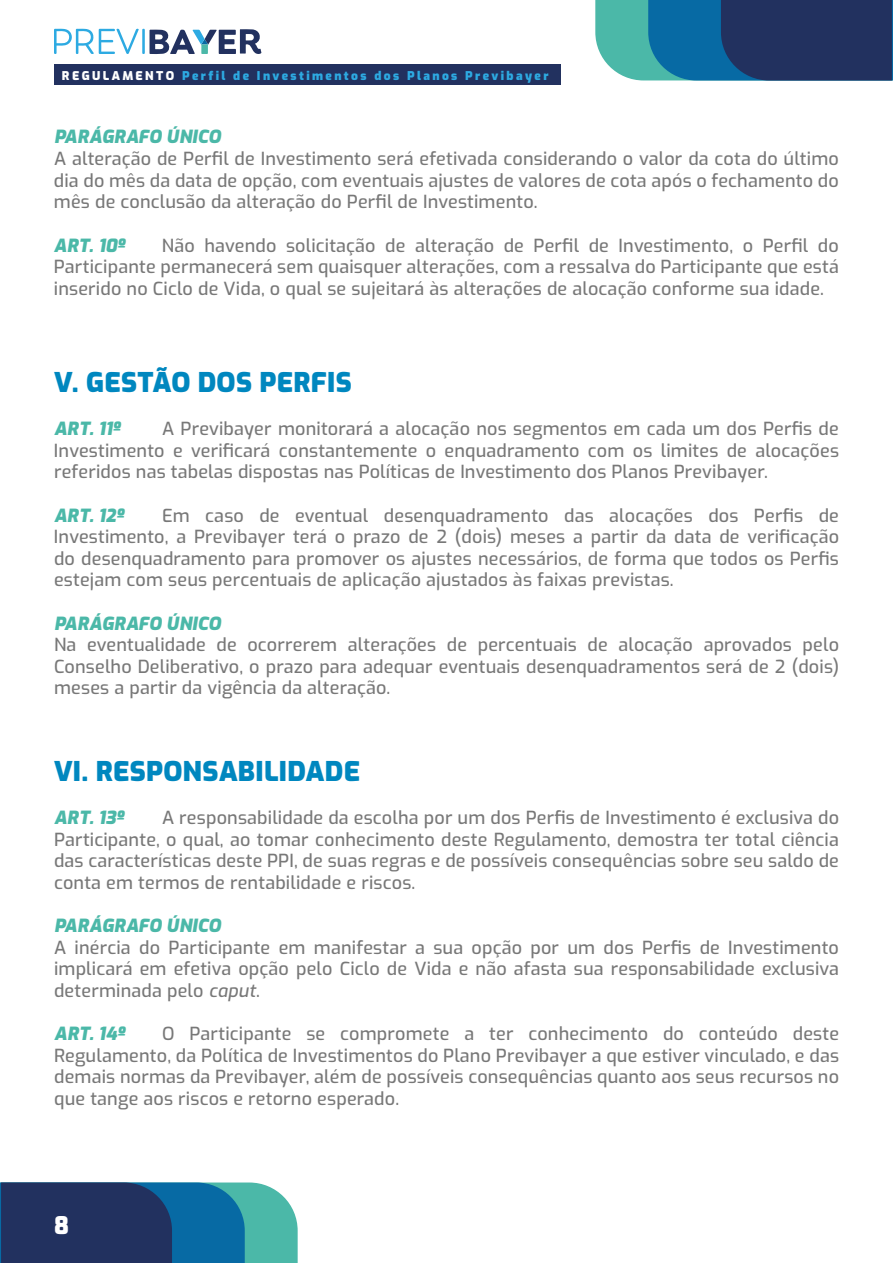
<style>
.page{position:relative;width:893px;height:1263px;background:#fff}
.page>*{position:absolute;margin:0;border:0;box-sizing:border-box;transform-origin:0 0}
.t1{font:900 27px "Exo";letter-spacing:.01em;color:#0087bf}
.t2{font:900 24px "Exo";color:#fff}
.t3{font:500 18px/21.6px "Exo";letter-spacing:.01em;color:#787878;text-align:justify}
.t4{font:italic 900 18px "Exo";letter-spacing:.01em;color:#4bb8a8}
.t5{font:900 12px "Exo";letter-spacing:.2em;color:#2daae2}
.s1{color:#fff}
.s2{font-style:italic}
</style>
<div class="page">
<svg style="left:0;top:1182px;width:298px;height:81px;background:#275c81"></svg>
<svg style="left:54px;top:29px;width:208px;height:25px"></svg>
<div style="left:54px;top:65px;width:506px;height:20px;background:#22315f"></div>
<svg style="left:595px;top:0;width:298px;height:80px;background:#275b80"></svg>
<p class="t5" style="left:62px;top:67px;width:488px"><span class="s1">REGULAMENTO</span> Perfil de Investimentos dos Planos Previbayer</p>
<p class="t4" style="left:54px;top:124px;width:168px">PARÁGRAFO ÚNICO</p>
<p class="t3" style="left:54px;top:147px;width:786px">A alteração de Perfil de Investimento será efetivada considerando o valor da cota do último dia do mês da data de opção, com eventuais ajustes de valores de cota após o fechamento do mês de conclusão da alteração do Perfil de Investimento.</p>
<p class="t4" style="left:54px;top:232px;width:72px">ART. 10º</p>
<p class="t3" style="left:54px;top:233px;width:786px;text-indent:108px">Não havendo solicitação de alteração de Perfil de Investimento, o Perfil do Participante permanecerá sem quaisquer alterações, com a ressalva do Participante que está inserido no Ciclo de Vida, o qual se sujeitará às alterações de alocação conforme sua idade.</p>
<h1 class="t1" style="left:54px;top:363px;width:299px">V. GESTÃO DOS PERFIS</h1>
<p class="t4" style="left:54px;top:415px;width:68px">ART. 11º</p>
<p class="t3" style="left:54px;top:417px;width:786px;text-indent:108px">A Previbayer monitorará a alocação nos segmentos em cada um dos Perfis de Investimento e verificará constantemente o enquadramento com os limites de alocações referidos nas tabelas dispostas nas Políticas de Investimento dos Planos Previbayer.</p>
<p class="t4" style="left:54px;top:502px;width:71px">ART. 12º</p>
<p class="t3" style="left:54px;top:503px;width:787px;text-indent:108px">Em caso de eventual desenquadramento das alocações dos Perfis de Investimento, a Previbayer terá o prazo de 2 (dois) meses a partir da data de verificação do desenquadramento para promover os ajustes necessários, de forma que todos os Perfis estejam com seus percentuais de aplicação ajustados às faixas previstas.</p>
<p class="t4" style="left:54px;top:610px;width:168px">PARÁGRAFO ÚNICO</p>
<p class="t3" style="left:54px;top:633px;width:787px">Na eventualidade de ocorrerem alterações de percentuais de alocação aprovados pelo Conselho Deliberativo, o prazo para adequar eventuais desenquadramentos será de 2 (dois) meses a partir da vigência da alteração.</p>
<h1 class="t1" style="left:54px;top:751px;width:307px">VI. RESPONSABILIDADE</h1>
<p class="t4" style="left:54px;top:804px;width:71px">ART. 13º</p>
<p class="t3" style="left:54px;top:806px;width:786px;text-indent:108px">A responsabilidade da escolha por um dos Perfis de Investimento é exclusiva do Participante, o qual, ao tomar conhecimento deste Regulamento, demostra ter total ciência das características deste PPI, de suas regras e de possíveis consequências sobre seu saldo de conta em termos de rentabilidade e riscos.</p>
<p class="t4" style="left:54px;top:912px;width:168px">PARÁGRAFO ÚNICO</p>
<p class="t3" style="left:54px;top:935px;width:786px">A inércia do Participante em manifestar a sua opção por um dos Perfis de Investimento implicará em efetiva opção pelo Ciclo de Vida e não afasta sua responsabilidade exclusiva determinada pelo <span class="s2">caput</span>.</p>
<p class="t4" style="left:54px;top:1020px;width:72px">ART. 14º</p>
<p class="t3" style="left:54px;top:1022px;width:786px;text-indent:108px">O Participante se compromete a ter conhecimento do conteúdo deste Regulamento, da Política de Investimentos do Plano Previbayer a que estiver vinculado, e das demais normas da Previbayer, além de possíveis consequências quanto aos seus recursos no que tange aos riscos e retorno esperado.</p>
<h2 class="t2" style="left:54px;top:1208px;width:16px">8</h2>
</div>
